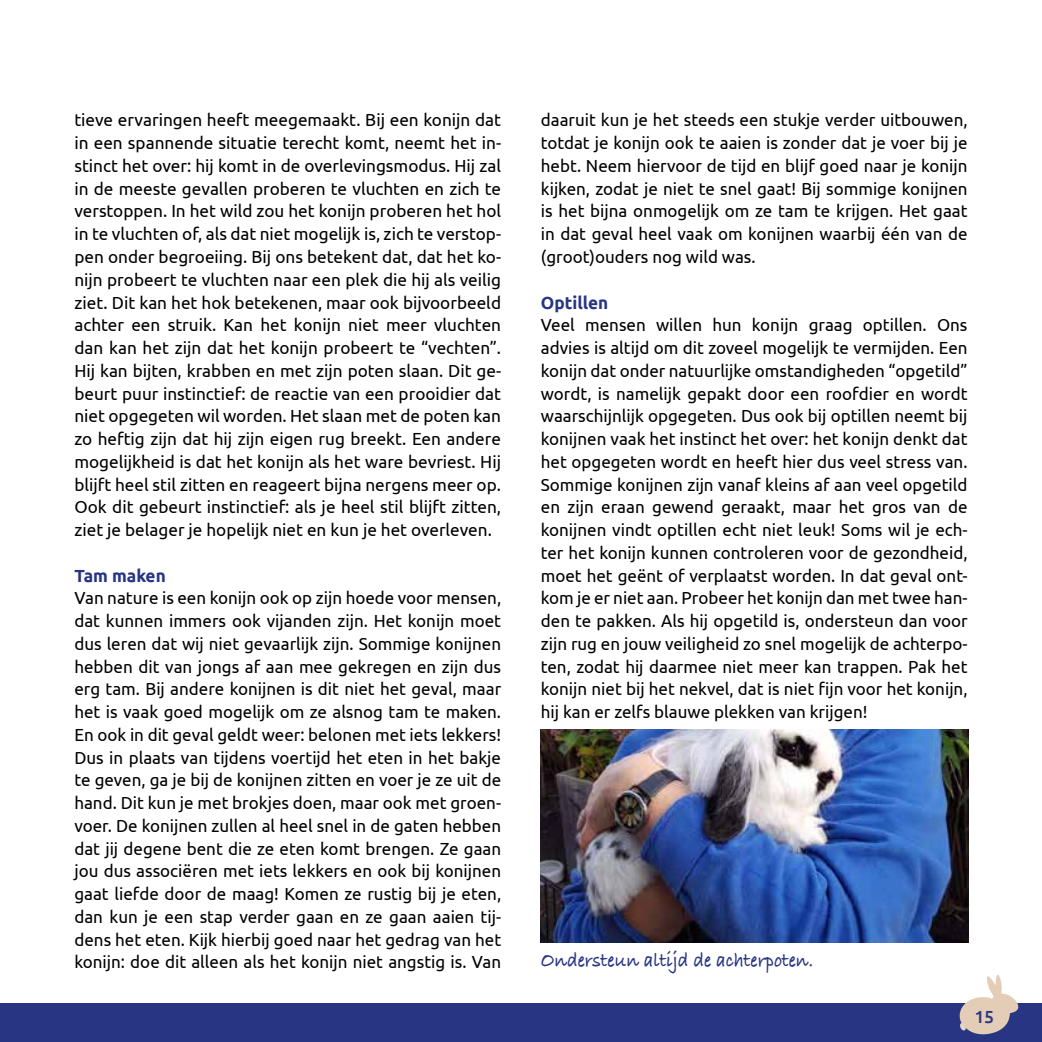
<style>
.page{position:relative;width:1042px;height:1042px;background:#fff}
.page>*{position:absolute;margin:0;border:0;box-sizing:border-box;transform-origin:0 0}
.t1{font:700 21px "Bradley Hand ITCTT";color:#283583;scale:.9 1}
.t2{font:17.5px/22.8px "Ubuntu";color:#000;text-align:justify}
.t3{font:700 17.5px "Ubuntu";color:#283583}
.t4{font:500 17.5px "Ubuntu";color:#283583}
</style>
<div class="page">
<div style="left:0;top:1003px;width:1042px;height:39px;background:#283583"></div>
<svg style="left:959px;top:974px;width:59px;height:61px"></svg>
<img style="left:541px;top:729px;width:427px;height:214px">
<p class="t2" style="left:74px;top:108px;width:428px">tieve ervaringen heeft meegemaakt. Bij een konijn dat in een spannende situatie terecht komt, neemt het in&shy;stinct het over: hij komt in de overlevingsmodus. Hij zal in de meeste gevallen proberen te vluchten en zich te verstoppen. In het wild zou het konijn proberen het hol in te vluchten of, als dat niet mogelijk is, zich te verstop&shy;pen onder begroeiing. Bij ons betekent dat, dat het ko&shy;nijn probeert te vluchten naar een plek die hij als veilig ziet. Dit kan het hok betekenen, maar ook bijvoorbeeld achter een struik. Kan het konijn niet meer vluchten dan kan het zijn dat het konijn probeert te “vechten”.<br>Hij kan bijten, krabben en met zijn poten slaan. Dit ge&shy;beurt puur instinctief: de reactie van een prooidier dat niet opgegeten wil worden. Het slaan met de poten kan zo heftig zijn dat hij zijn eigen rug breekt. Een andere mogelijkheid is dat het konijn als het ware bevriest. Hij blijft heel stil zitten en reageert bijna nergens meer op.<br>Ook dit gebeurt instinctief: als je heel stil blijft zitten, ziet je belager je hopelijk niet en kun je het overleven.</p>
<p class="t3" style="left:74px;top:565px;width:93px">Tam maken</p>
<p class="t2" style="left:74px;top:586px;width:428px">Van nature is een konijn ook op zijn hoede voor mensen, dat kunnen immers ook vijanden zijn. Het konijn moet dus leren dat wij niet gevaarlijk zijn. Sommige konijnen hebben dit van jongs af aan mee gekregen en zijn dus erg tam. Bij andere konijnen is dit niet het geval, maar het is vaak goed mogelijk om ze alsnog tam te maken.<br>En ook in dit geval geldt weer: belonen met iets lekkers!<br>Dus in plaats van tijdens voertijd het eten in het bakje te geven, ga je bij de konijnen zitten en voer je ze uit de hand. Dit kun je met brokjes doen, maar ook met groen&shy;voer. De konijnen zullen al heel snel in de gaten hebben dat jij degene bent die ze eten komt brengen. Ze gaan jou dus associëren met iets lekkers en ook bij konijnen gaat liefde door de maag! Komen ze rustig bij je eten, dan kun je een stap verder gaan en ze gaan aaien tij&shy;dens het eten. Kijk hierbij goed naar het gedrag van het konijn: doe dit alleen als het konijn niet angstig is. Van</p>
<p class="t2" style="left:541px;top:108px;width:428px">daaruit kun je het steeds een stukje verder uitbouwen, totdat je konijn ook te aaien is zonder dat je voer bij je hebt. Neem hiervoor de tijd en blijf goed naar je konijn kijken, zodat je niet te snel gaat! Bij sommige konijnen is het bijna onmogelijk om ze tam te krijgen. Het gaat in dat geval heel vaak om konijnen waarbij één van de (groot)ouders nog wild was.</p>
<p class="t3" style="left:541px;top:292px;width:69px">Optillen</p>
<p class="t2" style="left:541px;top:313px;width:428px">Veel mensen willen hun konijn graag optillen. Ons advies is altijd om dit zoveel mogelijk te vermijden. Een konijn dat onder natuurlijke omstandigheden “opgetild” wordt, is namelijk gepakt door een roofdier en wordt waarschijnlijk opgegeten. Dus ook bij optillen neemt bij konijnen vaak het instinct het over: het konijn denkt dat het opgegeten wordt en heeft hier dus veel stress van.<br>Sommige konijnen zijn vanaf kleins af aan veel opgetild en zijn eraan gewend geraakt, maar het gros van de konijnen vindt optillen echt niet leuk! Soms wil je ech&shy;ter het konijn kunnen controleren voor de gezondheid, moet het geënt of verplaatst worden. In dat geval ont&shy;kom je er niet aan. Probeer het konijn dan met twee han&shy;den te pakken. Als hij opgetild is, ondersteun dan voor zijn rug en jouw veiligheid zo snel mogelijk de achterpo&shy;ten, zodat hij daarmee niet meer kan trappen. Pak het konijn niet bij het nekvel, dat is niet fijn voor het konijn, hij kan er zelfs blauwe plekken van krijgen!</p>
<p class="t1" style="left:541px;top:944px;width:304px">Ondersteun altijd de achterpoten.</p>
<p class="t4" style="left:974px;top:1005px;width:21px">15</p>
</div>
